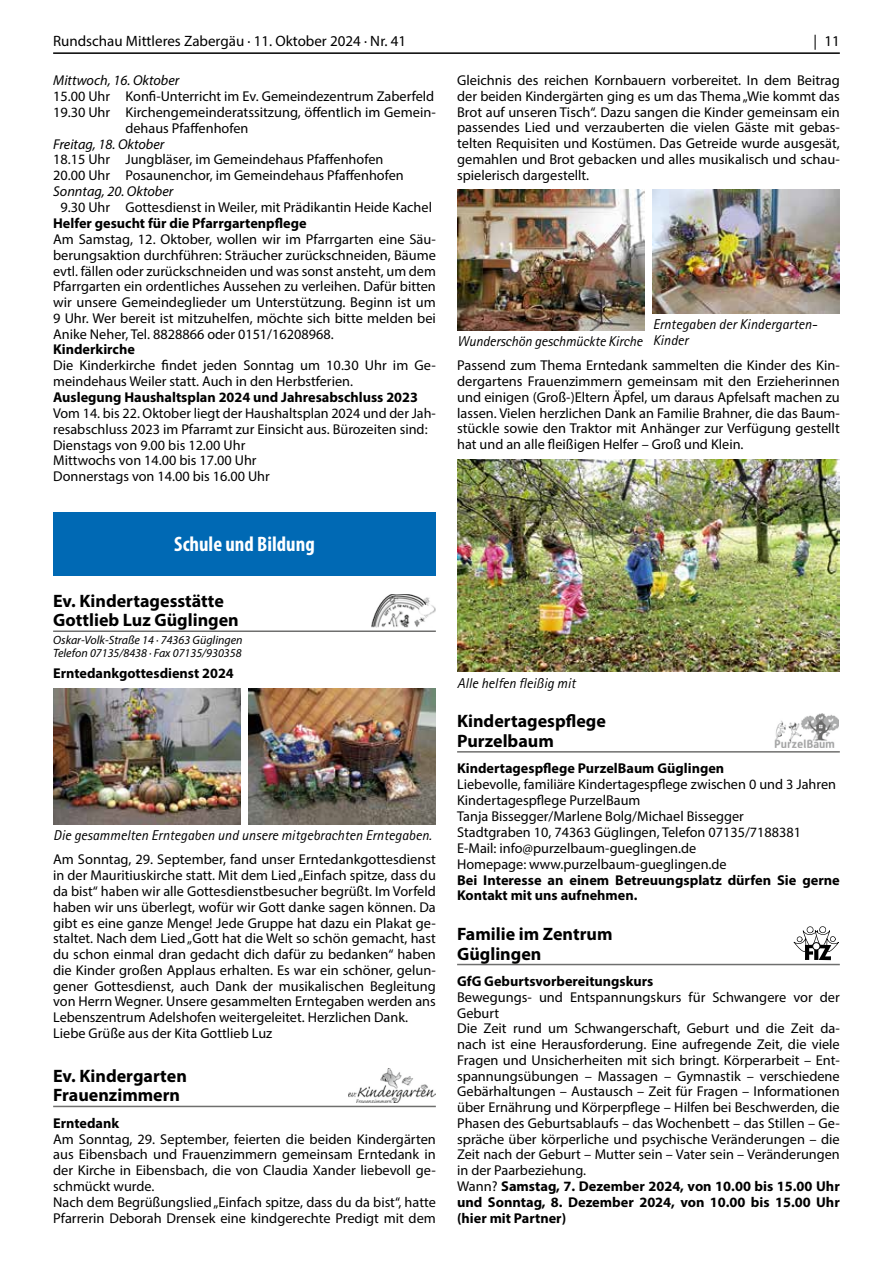
<style>
.page{position:relative;width:893px;height:1263px;background:#fff}
.page>*{position:absolute;margin:0;border:0;box-sizing:border-box;transform-origin:0 0}
.t1{font:700 condensed 21px "Myriad Pro";color:#fff}
.t2{font:700 18px/19.6px "Myriad Pro";color:#000}
.t3{font:15px "Myriad Pro";color:#000}
.t4{font:14.25px/15.8px "Myriad Pro";color:#000}
.t5{font:700 14.25px/15.8px "Myriad Pro";color:#000}
.t6{font:italic 14.25px/15.8px "Rotis Sans Serif W1 G";color:#000}
.t7{font:italic 14.25px "Myriad Pro";color:#000}
.t8{font:italic 12px/13.2px "Myriad Pro";color:#000}
.s1{font-weight:700}
</style>
<div class="page">
<hr style="left:53px;top:52px;width:787px;height:2px;background:#000">
<div style="left:53px;top:512px;width:383px;height:63px;background:#0069b4"></div>
<hr style="left:53px;top:630px;width:383px;height:2px;background:#6f6f6e">
<img style="left:372px;top:594px;width:64px;height:33px">
<img style="left:53px;top:688px;width:187px;height:136px">
<img style="left:249px;top:688px;width:187px;height:136px">
<hr style="left:53px;top:1106px;width:383px;height:1px;background:#6f6f6e">
<img style="left:349px;top:1068px;width:86px;height:34px">
<img style="left:457px;top:190px;width:187px;height:140px">
<img style="left:653px;top:190px;width:187px;height:123px">
<img style="left:457px;top:459px;width:383px;height:213px">
<hr style="left:457px;top:751px;width:383px;height:2px;background:#6f6f6e">
<img style="left:774px;top:713px;width:65px;height:34px">
<hr style="left:457px;top:964px;width:383px;height:1px;background:#6f6f6e">
<svg style="left:794px;top:926px;width:45px;height:34px"></svg>
<div style="left:813px;top:943px;width:7px;height:7px;background:#fff;border-radius:50%"></div>
<div style="left:812px;top:942px;width:8px;height:8px;border:1px solid #000;border-radius:50%"></div>
<p class="t3" style="left:53px;top:32px;width:354px">Rundschau Mittleres Zabergäu · 11. Oktober 2024 · Nr. 41</p>
<p class="t3" style="left:813px;top:32px;width:28px">| 11</p>
<p class="t7" style="left:53px;top:72px;width:128px">Mittwoch, 16. Oktober</p>
<p class="t4" style="left:53px;top:88px;width:383px">15.00 Uhr Konfi-Unterricht im Ev. Gemeindezentrum Zaberfeld</p>
<p class="t4" style="left:53px;top:104px;width:384px">19.30 Uhr Kirchengemeinderatssitzung, öffentlich im Gemein-</p>
<p class="t4" style="left:125px;top:120px;width:125px">dehaus Pfaffenhofen</p>
<p class="t7" style="left:53px;top:135px;width:113px">Freitag, 18. Oktober</p>
<p class="t4" style="left:53px;top:152px;width:352px">18.15 Uhr Jungbläser, im Gemeindehaus Pfaffenhofen<br>20.00 Uhr Posaunenchor, im Gemeindehaus Pfaffenhofen</p>
<p class="t7" style="left:53px;top:183px;width:122px">Sonntag, 20. Oktober</p>
<p class="t4" style="left:60px;top:199px;width:373px">9.30 Uhr Gottesdienst in Weiler, mit Prädikantin Heide Kachel</p>
<p class="t5" style="left:53px;top:215px;width:255px">Helfer gesucht für die Pfarrgartenpflege</p>
<p class="t4" style="left:53px;top:231px;width:384px;text-align:justify">Am Samstag, 12. Oktober, wollen wir im Pfarrgarten eine Säu&shy;berungsaktion durchführen: Sträucher zurückschneiden, Bäume evtl. fällen oder zurückschneiden und was sonst ansteht, um dem Pfarrgarten ein ordentliches Aussehen zu verleihen. Dafür bitten wir unsere Gemeindeglieder um Unterstützung. Beginn ist um 9 Uhr. Wer bereit ist mitzuhelfen, möchte sich bitte melden bei Anike Neher, Tel. 8828866 oder 0151/16208968.</p>
<p class="t5" style="left:53px;top:341px;width:83px">Kinderkirche</p>
<p class="t4" style="left:53px;top:357px;width:383px">Die Kinderkirche findet jeden Sonntag um 10.30 Uhr im Ge&shy;meindehaus Weiler statt. Auch in den Herbstferien.</p>
<p class="t5" style="left:53px;top:389px;width:366px">Auslegung Haushaltsplan 2024 und Jahresabschluss 2023</p>
<p class="t4" style="left:53px;top:405px;width:384px">Vom 14. bis 22. Oktober liegt der Haushaltsplan 2024 und der Jah&shy;resabschluss 2023 im Pfarramt zur Einsicht aus. Bürozeiten sind:<br>Dienstags von 9.00 bis 12.00 Uhr<br>Mittwochs von 14.00 bis 17.00 Uhr<br>Donnerstags von 14.00 bis 16.00 Uhr</p>
<p class="t4" style="left:457px;top:72px;width:384px;text-align:justify">Gleichnis des reichen Kornbauern vorbereitet. In dem Beitrag der beiden Kindergärten ging es um das Thema „Wie kommt das Brot auf unseren Tisch“. Dazu sangen die Kinder gemeinsam ein passendes Lied und verzauberten die vielen Gäste mit gebas&shy;telten Requisiten und Kostümen. Das Getreide wurde ausgesät, gemahlen und Brot gebacken und alles musikalisch und schau&shy;spielerisch dargestellt.</p>
<p class="t6" style="left:653px;top:316px;width:166px">Erntegaben der Kindergarten-<br>Kinder</p>
<p class="t4" style="left:457px;top:357px;width:384px;text-align:justify">Passend zum Thema Erntedank sammelten die Kinder des Kin&shy;dergartens Frauenzimmern gemeinsam mit den Erzieherinnen und einigen (Groß-)Eltern Äpfel, um daraus Apfelsaft machen zu lassen. Vielen herzlichen Dank an Familie Brahner, die das Baum&shy;stückle sowie den Traktor mit Anhänger zur Verfügung gestellt hat und an alle fleißigen Helfer – Groß und Klein.</p>
<p class="t6" style="left:457px;top:333px;width:187px">Wunderschön geschmückte Kirche</p>
<h1 class="t1" style="left:174px;top:531px;width:142px">Schule und Bildung</h1>
<p class="t2" style="left:53px;top:590px;width:187px">Ev. Kindertagesstätte<br>Gottlieb Luz Güglingen</p>
<p class="t8" style="left:53px;top:633px;width:191px">Oskar-Volk-Straße 14 · 74363 Güglingen<br>Telefon 07135/8438 · Fax 07135/930358</p>
<p class="t5" style="left:53px;top:665px;width:182px">Erntedankgottesdienst 2024</p>
<p class="t6" style="left:53px;top:827px;width:380px">Die gesammelten Erntegaben und unsere mitgebrachten Erntegaben.</p>
<p class="t4" style="left:53px;top:852px;width:384px">Am Sonntag, 29. September, fand unser Erntedankgottesdienst in der Mauritiuskirche statt. Mit dem Lied „Einfach spitze, dass du da bist“ haben wir alle Gottesdienstbesucher begrüßt. Im Vorfeld haben wir uns überlegt, wofür wir Gott danke sagen können. Da gibt es eine ganze Menge! Jede Gruppe hat dazu ein Plakat ge&shy;staltet. Nach dem Lied „Gott hat die Welt so schön gemacht, hast du schon einmal dran gedacht dich dafür zu bedanken“ haben die Kinder großen Applaus erhalten. Es war ein schöner, gelun&shy;gener Gottesdienst, auch Dank der musikalischen Begleitung von Herrn Wegner. Unsere gesammelten Erntegaben werden ans Lebenszentrum Adelshofen weitergeleitet. Herzlichen Dank.<br>Liebe Grüße aus der Kita Gottlieb Luz</p>
<p class="t2" style="left:53px;top:1065px;width:135px">Ev. Kindergarten<br>Frauenzimmern</p>
<p class="t5" style="left:53px;top:1114px;width:68px">Erntedank</p>
<p class="t4" style="left:53px;top:1131px;width:384px">Am Sonntag, 29. September, feierten die beiden Kindergärten aus Eibensbach und Frauenzimmern gemeinsam Erntedank in der Kirche in Eibensbach, die von Claudia Xander liebevoll ge&shy;schmückt wurde.<br>Nach dem Begrüßungslied „Einfach spitze, dass du da bist“, hatte Pfarrerin Deborah Drensek eine kindgerechte Predigt mit dem</p>
<p class="t6" style="left:457px;top:675px;width:120px">Alle helfen fleißig mit</p>
<p class="t2" style="left:457px;top:711px;width:150px">Kindertagespflege<br>Purzelbaum</p>
<p class="t5" style="left:457px;top:760px;width:269px">Kindertagespflege PurzelBaum Güglingen</p>
<p class="t4" style="left:457px;top:776px;width:380px">Liebevolle, familiäre Kindertagespflege zwischen 0 und 3 Jahren Kindertagespflege PurzelBaum<br>Tanja Bissegger/Marlene Bolg/Michael Bissegger<br>Stadtgraben 10, 74363 Güglingen, Telefon 07135/7188381<br>E-Mail: info@purzelbaum-gueglingen.de<br>Homepage: www.purzelbaum-gueglingen.de</p>
<p class="t5" style="left:457px;top:871px;width:384px">Bei Interesse an einem Betreuungsplatz dürfen Sie gerne<br>Kontakt mit uns aufnehmen.</p>
<p class="t2" style="left:457px;top:923px;width:157px">Familie im Zentrum<br>Güglingen</p>
<p class="t5" style="left:457px;top:973px;width:198px">GfG Geburtsvorbereitungskurs</p>
<p class="t4" style="left:457px;top:989px;width:384px">Bewegungs- und Entspannungskurs für Schwangere vor der Geburt<br>Die Zeit rund um Schwangerschaft, Geburt und die Zeit da&shy;nach ist eine Herausforderung. Eine aufregende Zeit, die viele Fragen und Unsicherheiten mit sich bringt. Körperarbeit – Ent&shy;spannungsübungen – Massagen – Gymnastik – verschiedene Gebärhaltungen – Austausch – Zeit für Fragen – Informationen über Ernährung und Körperpflege – Hilfen bei Beschwerden, die Phasen des Geburtsablaufs – das Wochenbett – das Stillen – Ge&shy;spräche über körperliche und psychische Veränderungen – die Zeit nach der Geburt – Mutter sein – Vater sein – Veränderungen in der Paarbeziehung.<br>Wann? <span class="s1">Samstag, 7. Dezember 2024, von 10.00 bis 15.00 Uhr und Sonntag, 8. Dezember 2024, von 10.00 bis 15.00 Uhr (hier mit Partner)</span></p>
</div>
